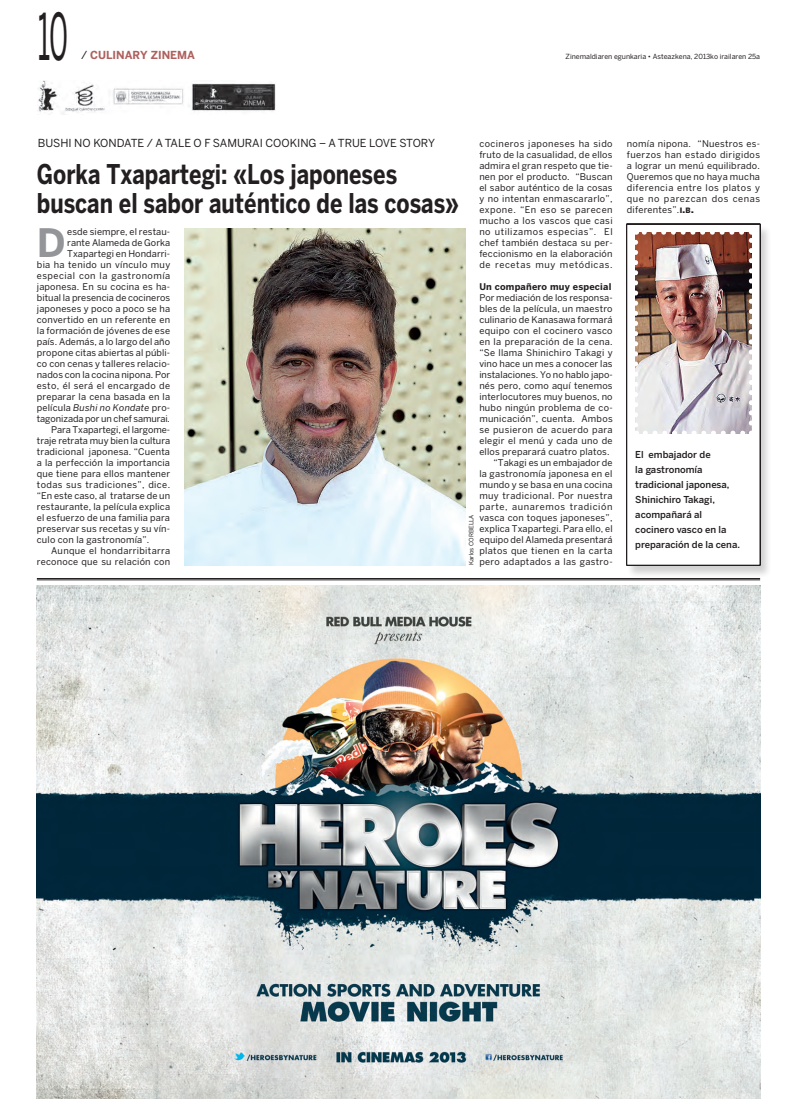
<style>
.page{position:relative;width:797px;height:1106px;background:#fff}
.page>*{position:absolute;margin:0;border:0;box-sizing:border-box;transform-origin:0 0}
.t1{font:64px "Benton Sans";color:#231f20;scale:.45 1}
.t2{font:700 38.9px "Benton Sans";color:#939598}
.t3{font:700 27px/29px "Benton Sans";color:#231f20;scale:.8 1}
.t4{font:11px "Benton Sans";letter-spacing:-.01em;color:#231f20}
.t5{font:700 11px "Benton Sans";color:#ae605e}
.t6{font:500 9.5px/15px "Benton Sans";color:#231f20}
.t7{font:9.2px/11px "Benton Sans";letter-spacing:.02em;color:#231f20;text-align:justify}
.t8{font:9.2px "Benton Sans";color:#231f20}
.t9{font:9.2px "Benton Sans";letter-spacing:.04em;color:#231f20}
.t10{font:9.2px "Benton Sans";letter-spacing:-.005em;color:#231f20}
.t11{font:italic 9.2px "Benton Sans";letter-spacing:.02em;color:#231f20}
.t12{font:9.2px "Benton Sans";letter-spacing:.05em;color:#231f20}
.t13{font:9.2px "Benton Sans";letter-spacing:.065em;color:#231f20}
.t14{font:700 9.2px "Benton Sans";letter-spacing:.02em;color:#231f20}
.t15{font:7px "Benton Sans";color:#231f20}
.t16{font:6px "Benton Sans";color:#231f20}
.s1{font-weight:400;color:#231f20}
.s2{font-style:normal}
.s3{font-style:italic}
.s4{font-family:"Benton Sans Black SC800";font-size:7.4px}
.s5{font-family:"Benton Sans Black SC800"}
</style>
<div class="page">
<img style="left:37px;top:585px;width:723px;height:513px">
<img style="left:37px;top:81px;width:239px;height:33px">
<img style="left:184px;top:229px;width:281px;height:336px">
<div style="left:626px;top:225px;width:146px;height:353px;background:#231f20;opacity:.2"></div>
<svg style="left:626px;top:224px;width:134px;height:341px"></svg>
<img style="left:635px;top:232px;width:116px;height:201px">
<svg style="left:633px;top:242px;width:5px;height:193px"></svg>
<svg style="left:645px;top:430px;width:107px;height:5px"></svg>
<svg style="left:748px;top:230px;width:5px;height:193px"></svg>
<svg style="left:635px;top:230px;width:106px;height:5px"></svg>
<hr style="left:37px;top:578px;width:723px;height:1px;background:#231f20">
<hr style="left:37px;top:579px;width:723px;height:1px;background:#231f20">
<p class="t1" style="left:38px;top:-1px;width:69px">10</p>
<p class="t5" style="left:81px;top:48px;width:115px"><span class="s1">/</span> culinary Zinema</p>
<p class="t15" style="left:565px;top:52px;width:196px">Zinemaldiaren egunkaria • Asteazkena, 2013ko irailaren 25a</p>
<p class="t4" style="left:38px;top:136px;width:90px">Bush i no Kon date</p>
<p class="t4" style="left:147px;top:136px;width:32px">/ A Tale</p>
<p class="t4" style="left:194px;top:136px;width:89px">O f Samurai Cook</p>
<p class="t4" style="left:297px;top:136px;width:112px">ing – A True Love Story</p>
<p class="t3" style="left:37px;top:159px;width:529px">Gorka Txapartegi: «Los japoneses buscan el sabor auténtico de las cosas»</p>
<p class="t2" style="left:37px;top:220px;width:30px">D</p>
<p class="t7" style="left:67px;top:226px;width:104px">esde siempre, el restau-</p>
<p class="t7" style="left:67px;top:237px;width:104px">rante Alameda de Gorka</p>
<p class="t7" style="left:67px;top:248px;width:104px">Txapartegi en Hondarri-</p>
<p class="t7" style="left:37px;top:259px;width:135px">bia ha tenido un vínculo muy</p>
<p class="t12" style="left:37px;top:270px;width:135px">especial con la gastronomía</p>
<p class="t7" style="left:37px;top:281px;width:135px">japonesa. En su cocina es ha-</p>
<p class="t7" style="left:37px;top:292px;width:135px">bitual la presencia de cocineros</p>
<p class="t7" style="left:37px;top:303px;width:135px">japoneses y poco a poco se ha</p>
<p class="t7" style="left:37px;top:314px;width:135px">convertido en un referente en</p>
<p class="t7" style="left:37px;top:325px;width:135px">la formación de jóvenes de ese</p>
<p class="t7" style="left:37px;top:336px;width:135px">país. Además, a lo largo del año</p>
<p class="t7" style="left:37px;top:347px;width:135px">propone citas abiertas al públi-</p>
<p class="t7" style="left:37px;top:358px;width:135px">co con cenas y talleres relacio-</p>
<p class="t7" style="left:37px;top:369px;width:135px">nados con la cocina nipona. Por</p>
<p class="t7" style="left:37px;top:380px;width:135px">esto, él será el encargado de</p>
<p class="t7" style="left:37px;top:391px;width:135px">preparar la cena basada en la</p>
<p class="t11" style="left:37px;top:402px;width:135px"><span class="s2">película</span> Bushi no Kondate <span class="s2">pro-</span></p>
<p class="t10" style="left:37px;top:413px;width:135px">tagonizada por un chef samurai<span class="s3">.</span></p>
<p class="t8" style="left:51px;top:424px;width:121px">Para Txapartegi, el largome-</p>
<p class="t8" style="left:37px;top:435px;width:135px">traje retrata muy bien la cultura</p>
<p class="t7" style="left:37px;top:446px;width:135px">tradicional japonesa. “Cuenta</p>
<p class="t7" style="left:37px;top:457px;width:135px">a la perfección la importancia</p>
<p class="t7" style="left:37px;top:468px;width:135px">que tiene para ellos mantener</p>
<p class="t9" style="left:37px;top:479px;width:135px">todas sus tradiciones”, dice.</p>
<p class="t7" style="left:37px;top:490px;width:135px">“En este caso, al tratarse de un</p>
<p class="t7" style="left:37px;top:501px;width:135px">restaurante, la película explica</p>
<p class="t7" style="left:37px;top:512px;width:135px">el esfuerzo de una familia para</p>
<p class="t7" style="left:37px;top:523px;width:135px">preservar sus recetas y su vín-</p>
<p class="t7" style="left:37px;top:534px;width:114px">culo con la gastronomía”.</p>
<p class="t7" style="left:51px;top:545px;width:121px">Aunque el hondarribitarra</p>
<p class="t7" style="left:37px;top:556px;width:135px">reconoce que su relación con</p>
<p class="t7" style="left:479px;top:138px;width:135px">cocineros japoneses ha sido fruto de la casualidad, de ellos admira el gran respeto que tie&shy;nen por el producto. “Buscan el sabor auténtico de la cosas y no intentan enmascararlo”, expone. “En eso se parecen mucho a los vascos que casi no utilizamos especias”. El chef también destaca su per&shy;feccionismo en la elaboración de recetas muy metódicas.</p>
<p class="t14" style="left:479px;top:281px;width:133px">Un compañero muy especial</p>
<p class="t7" style="left:479px;top:292px;width:135px">Por mediación de los responsa-</p>
<p class="t7" style="left:479px;top:303px;width:135px">bles de la película, un maestro</p>
<p class="t7" style="left:479px;top:314px;width:135px">culinario de Kanasawa formará</p>
<p class="t7" style="left:479px;top:325px;width:135px">equipo con el cocinero vasco</p>
<p class="t7" style="left:479px;top:336px;width:135px">en la preparación de la cena.</p>
<p class="t7" style="left:479px;top:347px;width:135px">“Se llama Shinichiro Takagi y</p>
<p class="t7" style="left:479px;top:358px;width:135px">vino hace un mes a conocer las</p>
<p class="t8" style="left:479px;top:369px;width:135px">instalaciones. Yo no hablo japo-</p>
<p class="t7" style="left:479px;top:380px;width:135px">nés pero, como aquí tenemos</p>
<p class="t7" style="left:479px;top:391px;width:135px">interlocutores muy buenos, no</p>
<p class="t7" style="left:479px;top:402px;width:135px">hubo ningún problema de co-</p>
<p class="t7" style="left:479px;top:413px;width:135px">municación”, cuenta. Ambos</p>
<p class="t9" style="left:479px;top:424px;width:135px">se pusieron de acuerdo para</p>
<p class="t7" style="left:479px;top:435px;width:135px">elegir el menú y cada uno de</p>
<p class="t7" style="left:479px;top:446px;width:132px">ellos preparará cuatro platos.</p>
<p class="t7" style="left:493px;top:457px;width:121px">“Takagi es un embajador de</p>
<p class="t7" style="left:479px;top:468px;width:135px">la gastronomía japonesa en el</p>
<p class="t7" style="left:479px;top:479px;width:135px">mundo y se basa en una cocina</p>
<p class="t9" style="left:479px;top:490px;width:135px">muy tradicional. Por nuestra</p>
<p class="t13" style="left:479px;top:501px;width:135px">parte, aunaremos tradición</p>
<p class="t7" style="left:479px;top:512px;width:135px">vasca con toques japoneses”,</p>
<p class="t7" style="left:479px;top:523px;width:135px">explica Txapartegi. Para ello, el</p>
<p class="t7" style="left:479px;top:534px;width:135px">equipo del Alameda presentará</p>
<p class="t7" style="left:479px;top:545px;width:135px">platos que tienen en la carta</p>
<p class="t7" style="left:479px;top:556px;width:135px">pero adaptados a las gastro-</p>
<p class="t16" style="left:468px;top:565px;width:52px;rotate:-90deg">Karlos CORBELLA</p>
<p class="t7" style="left:626px;top:138px;width:135px">nomía nipona. “Nuestros es&shy;fuerzos han estado dirigidos a lograr un menú equilibrado.<br>Queremos que no haya mucha diferencia entre los platos y que no parezcan dos cenas diferentes”.<span class="s4">i</span><span class="s5">.</span><span class="s4">b</span><span class="s5">.</span></p>
<p class="t6" style="left:635px;top:447px;width:106px">El embajador de<br>la gastronomía tradicional japonesa,<br>Shinichiro Takagi, acompañará al cocinero vasco en la preparación de la cena.</p>
</div>
